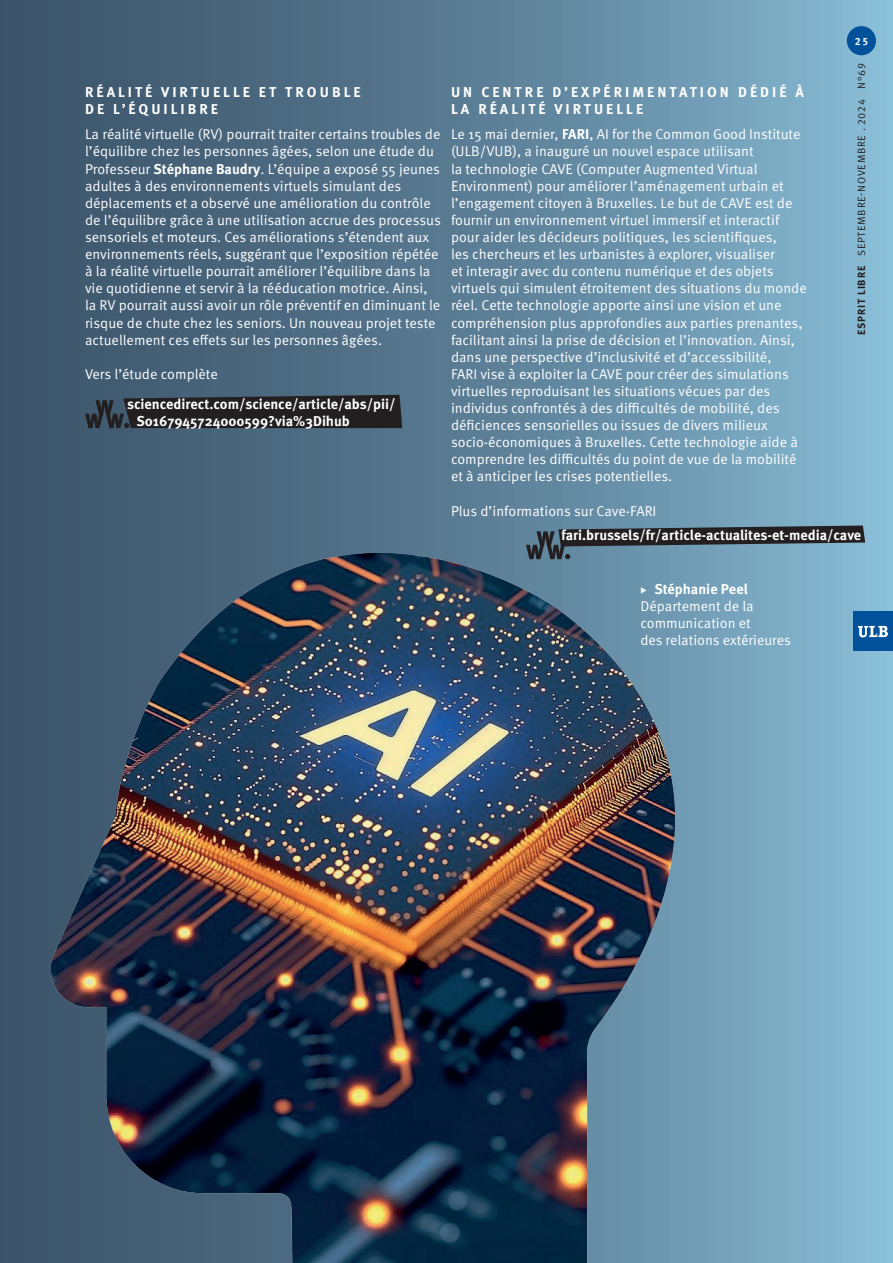
<style>
.page{position:relative;width:893px;height:1263px;background:#fff}
.page>*{position:absolute;margin:0;border:0;box-sizing:border-box;transform-origin:0 0}
.t1{font:14.25px/17.1px "Meta OT Norm";color:#fff}
.t2{font:700 14.25px "Meta OT";color:#fff}
.t3{font:700 14.25px/17.1px "Meta OT";letter-spacing:.21em;color:#fff}
.t4{font:10.5px "Meta OT Norm";letter-spacing:.07em;color:#231f20}
.t5{font:700 10.5px "Meta OT";color:#fff}
.s1{font-family:"Meta OT";font-weight:700}
.s2{color:#a8a9ad}
</style>
<div class="page">
<div style="left:0;top:0;width:893px;height:1263px;background:linear-gradient(to right,#344a60,#84b5cf)"></div>
<div style="left:847px;top:26px;width:29px;height:29px;background:#01529a;border-radius:50%"></div>
<div style="left:853px;top:611px;width:40px;height:40px;background:#01529a"></div>
<svg style="left:858px;top:626px;width:30px;height:11px"></svg>
<img style="left:51px;top:553px;width:623px;height:710px">
<svg style="left:526px;top:525px;width:339px;height:34px;background:#4a5e6c"></svg>
<svg style="left:85px;top:395px;width:317px;height:33px;background:#27272a"></svg>
<p class="t3" style="left:85px;top:83px;width:277px">RÉALITÉ VIRTUELLE ET TROUBLE</p>
<p class="t3" style="left:85px;top:100px;width:134px">DE L’ÉQUILIBRE</p>
<p class="t1" style="left:85px;top:126px;width:357px">La réalité virtuelle (RV) pourrait traiter certains troubles de l’équilibre chez les personnes âgées, selon une étude du Professeur <span class="s1">Stéphane Baudry</span>. L’équipe a exposé 55 jeunes adultes à des environnements virtuels simulant des déplacements et a observé une amélioration du contrôle de l’équilibre grâce à une utilisation accrue des processus sensoriels et moteurs. Ces améliorations s’étendent aux environnements réels, suggérant que l’exposition répétée à la réalité virtuelle pourrait améliorer l’équilibre dans la vie quotidienne et servir à la rééducation motrice. Ainsi, la RV pourrait aussi avoir un rôle préventif en diminuant le risque de chute chez les seniors. Un nouveau projet teste actuellement ces effets sur les personnes âgées.</p>
<p class="t1" style="left:85px;top:365px;width:134px">Vers l’étude complète</p>
<p class="t2" style="left:127px;top:395px;width:270px">sciencedirect.com/science/article/abs/pii/</p>
<p class="t2" style="left:136px;top:412px;width:215px">S0167945724000599?via%3Dihub</p>
<p class="t5" style="left:855px;top:34px;width:15px">25</p>
<p class="t4" style="left:855px;top:335px;width:273px;rotate:-90deg"><span class="s1">ESPRIT LIBRE</span> <span class="s2">|</span> SEPTEMBRE-NOVEMBRE . 2024 <span class="s2">|</span> N°69</p>
<p class="t3" style="left:451px;top:83px;width:354px">UN CENTRE D’EXPÉRIMENTATION DÉDIÉ À<br>LA RÉALITÉ VIRTUELLE</p>
<p class="t1" style="left:451px;top:126px;width:357px">Le 15 mai dernier, <span class="s1">FARI</span>, AI for the Common Good Institute (ULB/VUB), a inauguré un nouvel espace utilisant<br>la technologie CAVE (Computer Augmented Virtual Environment) pour améliorer l’aménagement urbain et l’engagement citoyen à Bruxelles. Le but de CAVE est de fournir un environnement virtuel immersif et interactif pour aider les décideurs politiques, les scientifiques,<br>les chercheurs et les urbanistes à explorer, visualiser<br>et interagir avec du contenu numérique et des objets virtuels qui simulent étroitement des situations du monde réel. Cette technologie apporte ainsi une vision et une compréhension plus approfondies aux parties prenantes, facilitant ainsi la prise de décision et l’innovation. Ainsi, dans une perspective d’inclusivité et d’accessibilité,<br>FARI vise à exploiter la CAVE pour créer des simulations virtuelles reproduisant les situations vécues par des individus confrontés à des difficultés de mobilité, des déficiences sensorielles ou issues de divers milieux socio-économiques à Bruxelles. Cette technologie aide à comprendre les difficultés du point de vue de la mobilité et à anticiper les crises potentielles.</p>
<p class="t1" style="left:451px;top:502px;width:207px">Plus d’informations sur Cave-FARI</p>
<p class="t2" style="left:561px;top:526px;width:301px">fari.brussels/fr/article-actualites-et-media/cave</p>
<p class="t2" style="left:640px;top:580px;width:109px">◆ Stéphanie Peel</p>
<p class="t1" style="left:640px;top:598px;width:115px">Département de la communication et</p>
<p class="t1" style="left:640px;top:632px;width:152px">des relations extérieures</p>
</div>
